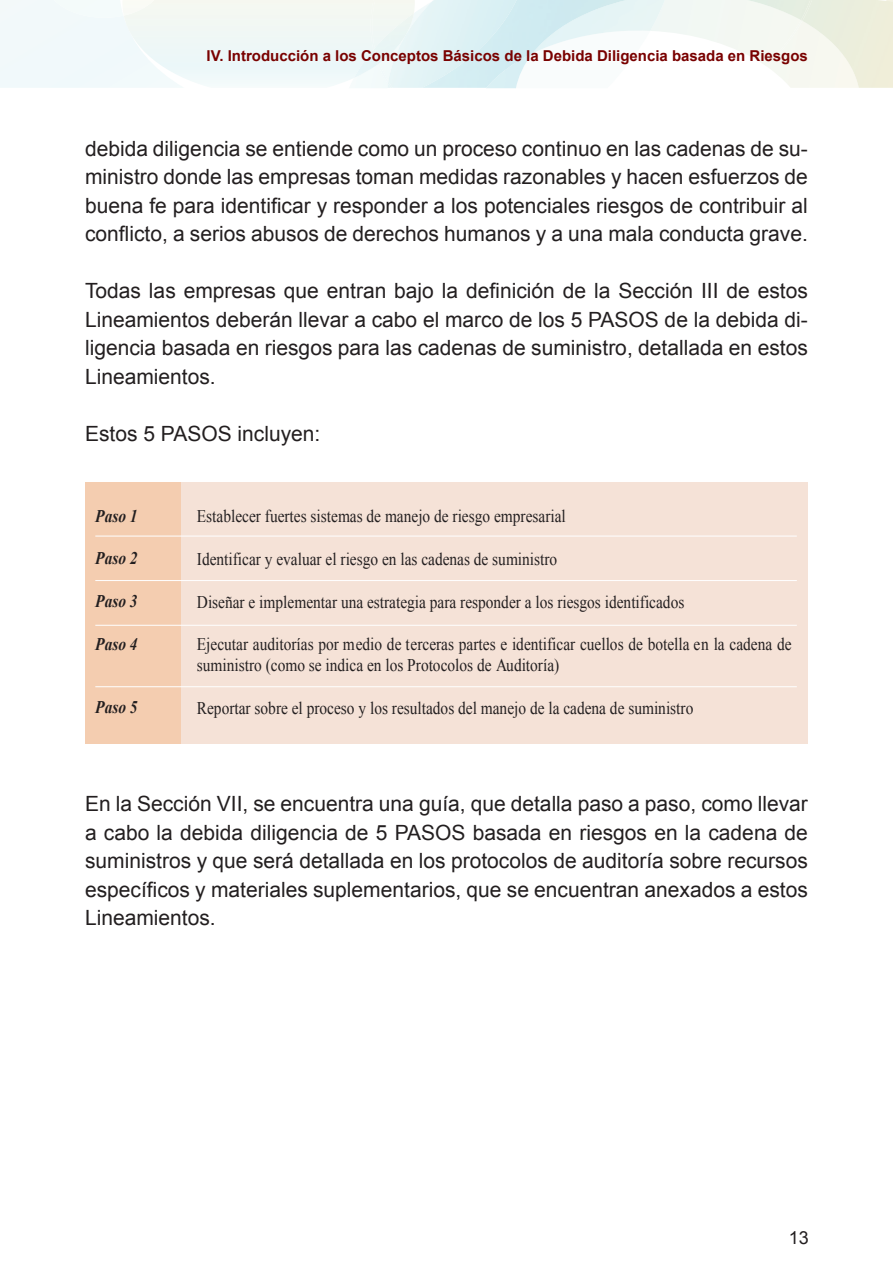
<style>
.page{position:relative;width:893px;height:1263px;background:#fff}
.page>*{position:absolute;margin:0;border:0;box-sizing:border-box;transform-origin:0 0}
.t1{font:21px/28.5px "Arial";color:#231f20;text-align:justify}
.t2{font:18px "Arial";color:#231f20}
.t3{font:17.7px/21.3px "Times New Roman";color:#231f20;scale:.87 1}
.t4{font:italic 700 17.7px "Times New Roman";color:#231f20;scale:.87 1}
.t5{font:700 15px "Arial";color:#790100}
</style>
<div class="page">
<img style="left:812px;top:0;width:81px;height:88px">
<img style="left:434px;top:0;width:193px;height:88px">
<svg style="left:0;top:0;width:434px;height:88px"></svg>
<div style="left:85px;top:483px;width:723px;height:261px;background:#f5e2d7"></div>
<div style="left:85px;top:483px;width:95px;height:261px;background:#f4cdb0"></div>
<hr style="left:95px;top:686px;width:702px;height:1px;background:#fff">
<hr style="left:95px;top:625px;width:702px;height:1px;background:#fff">
<hr style="left:95px;top:580px;width:702px;height:1px;background:#fff">
<hr style="left:95px;top:536px;width:702px;height:1px;background:#fff">
<p class="t5" style="left:207px;top:46px;width:603px">IV. Introducción a los Conceptos Básicos de la Debida Diligencia basada en Riesgos</p>
<p class="t1" style="left:85px;top:134px;width:724px">debida diligencia se entiende como un proceso continuo en las cadenas de su&shy;ministro donde las empresas toman medidas razonables y hacen esfuerzos de buena fe para identificar y responder a los potenciales riesgos de contribuir al conflicto, a serios abusos de derechos humanos y a una mala conducta grave.</p>
<p class="t1" style="left:85px;top:277px;width:724px">Todas las empresas que entran bajo la definición de la Sección III de estos Lineamientos deberán llevar a cabo el marco de los 5 PASOS de la debida di&shy;ligencia basada en riesgos para las cadenas de suministro, detallada en estos Lineamientos.</p>
<p class="t1" style="left:85px;top:419px;width:237px">Estos 5 PASOS incluyen:</p>
<p class="t4" style="left:95px;top:504px;width:50px">Paso 1</p>
<p class="t4" style="left:95px;top:546px;width:50px">Paso 2</p>
<p class="t4" style="left:95px;top:589px;width:50px">Paso 3</p>
<p class="t4" style="left:95px;top:631px;width:50px">Paso 4</p>
<p class="t4" style="left:95px;top:695px;width:50px">Paso 5</p>
<p class="t3" style="left:197px;top:506px;width:426px">Establecer fuertes sistemas de manejo de riesgo empresarial</p>
<p class="t3" style="left:197px;top:548px;width:416px">Identificar y evaluar el riesgo en las cadenas de suministro</p>
<p class="t3" style="left:197px;top:591px;width:562px">Diseñar e implementar una estrategia para responder a los riesgos identificados</p>
<p class="t3" style="left:197px;top:633px;width:685px">Ejecutar auditorías por medio de terceras partes e identificar cuellos de botella en la cadena de suministro (como se indica en los Protocolos de Auditoría)</p>
<p class="t3" style="left:197px;top:697px;width:572px">Reportar sobre el proceso y los resultados del manejo de la cadena de suministro</p>
<p class="t1" style="left:85px;top:790px;width:724px">En la Sección VII, se encuentra una guía, que detalla paso a paso, como llevar a cabo la debida diligencia de 5 PASOS basada en riesgos en la cadena de suministros y que será detallada en los protocolos de auditoría sobre recursos específicos y materiales suplementarios, que se encuentran anexados a estos Lineamientos.</p>
<p class="t2" style="left:789px;top:1226px;width:22px">13</p>
</div>
